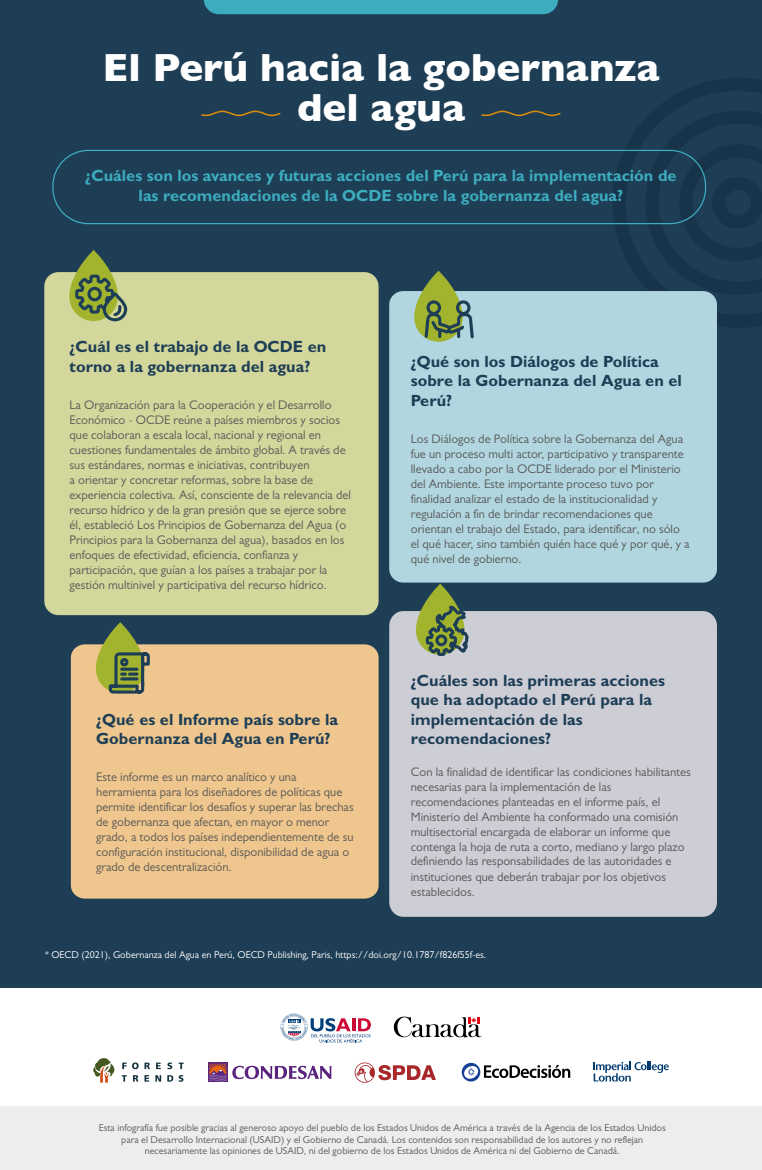
<style>
.page{position:relative;width:762px;height:1170px;background:#fff}
.page>*{position:absolute;margin:0;border:0;box-sizing:border-box;transform-origin:0 0}
.t1{font:700 40px/40px "Gill Sans";color:#fff;text-align:center}
.t2{font:700 16.25px/19.5px "Gill Sans MT Pro";color:#1e3e56}
.t3{font:700 16.25px/19.5px "Gill Sans MT Pro";color:#3dacbe;text-align:center}
.t4{font:12.5px/15px "Gill Sans MT Pro";color:#575756}
.t5{font:10px/11.2px "Gill Sans MT Pro";color:#575756;text-align:center}
.t6{font:10px "Gill Sans MT Pro";color:#fff}
</style>
<div class="page">
<div style="left:0;top:0;width:762px;height:1169px;background:#1e3e56"></div>
<svg style="left:612px;top:78px;width:150px;height:250px"></svg>
<div style="left:52px;top:150px;width:654px;height:74px;border:1px solid #3dacbe;border-radius:35px"></div>
<div style="left:0;top:987px;width:762px;height:182px;background:#fff"></div>
<div style="left:44px;top:272px;width:335px;height:343px;background:#d3d79c;border-radius:14px"></div>
<div style="left:71px;top:644px;width:308px;height:254px;background:#efc68d;border-radius:14px"></div>
<div style="left:389px;top:291px;width:328px;height:291px;background:#b1d6df;border-radius:14px"></div>
<div style="left:389px;top:611px;width:328px;height:305px;background:#cccdd5;border-radius:14px"></div>
<div style="left:204px;top:0;width:354px;height:14px;background:#3dacbe"></div>
<div style="left:0;top:1106px;width:762px;height:63px;background:#ededed"></div>
<svg style="left:481px;top:111px;width:80px;height:5px"></svg>
<svg style="left:201px;top:111px;width:80px;height:5px"></svg>
<svg style="left:414px;top:271px;width:60px;height:71px"></svg>
<svg style="left:69px;top:250px;width:60px;height:72px"></svg>
<svg style="left:96px;top:622px;width:55px;height:72px"></svg>
<svg style="left:416px;top:584px;width:53px;height:72px"></svg>
<div style="left:208px;top:1062px;width:19px;height:19px;background:#59237e"></div>
<svg style="left:209px;top:1063px;width:122px;height:18px"></svg>
<svg style="left:93px;top:1058px;width:21px;height:24px"></svg>
<svg style="left:179px;top:1062px;width:5px;height:6px"></svg>
<svg style="left:122px;top:1062px;width:39px;height:19px"></svg>
<svg style="left:167px;top:1062px;width:6px;height:19px"></svg>
<svg style="left:179px;top:1075px;width:4px;height:6px"></svg>
<svg style="left:594px;top:1061px;width:75px;height:20px"></svg>
<svg style="left:462px;top:1062px;width:108px;height:20px"></svg>
<svg style="left:354px;top:1062px;width:82px;height:21px"></svg>
<svg style="left:394px;top:1016px;width:87px;height:21px"></svg>
<svg style="left:281px;top:1013px;width:90px;height:29px"></svg>
<h1 class="t1" style="left:103px;top:46px;width:558px">El Perú hacia la gobernanza del agua</h1>
<h2 class="t3" style="left:85px;top:166px;width:593px">¿Cuáles son los avances y futuras acciones del Perú para la implementación de las recomendaciones de la OCDE sobre la gobernanza del agua?</h2>
<h2 class="t2" style="left:70px;top:336px;width:258px">¿Cuál es el trabajo de la OCDE en torno a la gobernanza del agua?</h2>
<p class="t4" style="left:70px;top:397px;width:283px">La Organización para la Cooperación y el Desarrollo Económico - OCDE reúne a países miembros y socios que colaboran a escala local, nacional y regional en cuestiones fundamentales de ámbito global. A través de sus estándares, normas e iniciativas, contribuyen<br>a orientar y concretar reformas, sobre la base de experiencia colectiva. Así, consciente de la relevancia del recurso hídrico y de la gran presión que se ejerce sobre él, estableció Los Principios de Gobernanza del Agua (o Principios para la Gobernanza del agua), basados en los enfoques de efectividad, eficiencia, confianza y participación, que guían a los países a trabajar por la gestión multinivel y participativa del recurso hídrico.</p>
<h2 class="t2" style="left:96px;top:709px;width:243px">¿Qué es el Informe país sobre la<br>Gobernanza del Agua en Perú?</h2>
<p class="t4" style="left:96px;top:769px;width:259px">Este informe es un marco analítico y una herramienta para los diseñadores de políticas que permite identificar los desafíos y superar las brechas de gobernanza que afectan, en mayor o menor grado, a todos los países independientemente de su configuración institucional, disponibilidad de agua o grado de descentralización.</p>
<h2 class="t2" style="left:411px;top:351px;width:273px">¿Qué son los Diálogos de Política sobre la Gobernanza del Agua en el<br>Perú?</h2>
<p class="t4" style="left:411px;top:431px;width:280px">Los Diálogos de Política sobre la Gobernanza del Agua fue un proceso multi actor, participativo y transparente llevado a cabo por la OCDE liderado por el Ministerio del Ambiente. Este importante proceso tuvo por finalidad analizar el estado de la institucionalidad y regulación a fin de brindar recomendaciones que orientan el trabajo del Estado, para identificar, no sólo el qué hacer, sino también quién hace qué y por qué, y a qué nivel de gobierno.</p>
<h2 class="t2" style="left:411px;top:670px;width:256px">¿Cuáles son las primeras acciones que ha adoptado el Perú para la implementación de las recomendaciones?</h2>
<p class="t4" style="left:411px;top:764px;width:281px">Con la finalidad de identificar las condiciones habilitantes necesarias para la implementación de las recomendaciones planteadas en el informe país, el Ministerio del Ambiente ha conformado una comisión multisectorial encargada de elaborar un informe que contenga la hoja de ruta a corto, mediano y largo plazo definiendo las responsabilidades de las autoridades e</p>
<p class="t4" style="left:411px;top:869px;width:257px">instituciones que deberán trabajar por los objetivos establecidos.</p>
<p class="t6" style="left:45px;top:948px;width:443px">* OECD (2021), Gobernanza del Agua en Perú, OECD Publishing, Paris, https://doi.org/10.1787/f826f55f-es.</p>
<p class="t5" style="left:99px;top:1122px;width:569px">Esta infografía fue posible gracias al generoso apoyo del pueblo de los Estados Unidos de América a través de la Agencia de los Estados Unidos para el Desarrollo Internacional (USAID) y el Gobierno de Canadá. Los contenidos son responsabilidad de los autores y no reflejan necesariamente las opiniones de USAID, ni del gobierno de los Estados Unidos de América ni del Gobierno de Canadá.</p>
</div>
